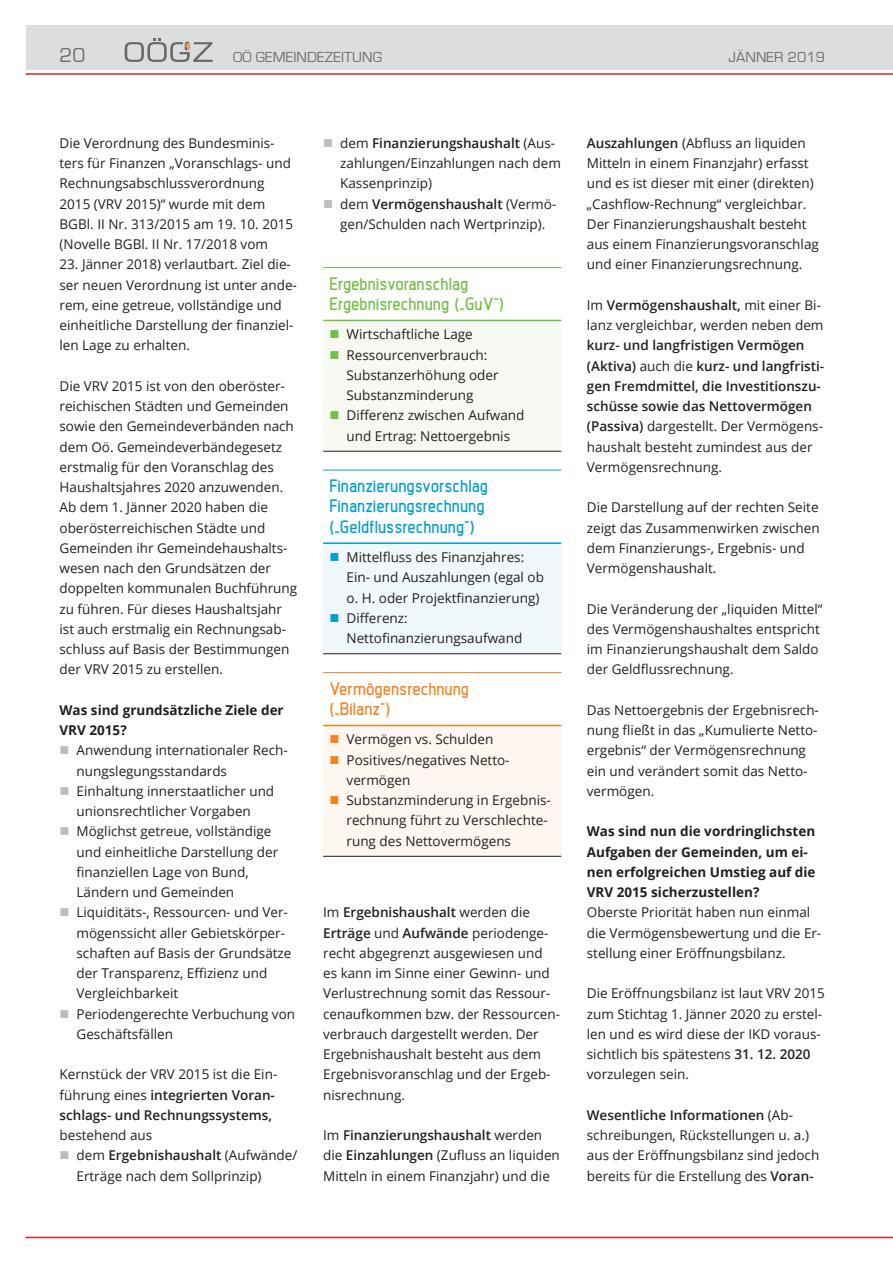
<style>
.page{position:relative;width:893px;height:1263px;background:#fff}
.page>*{position:absolute;margin:0;border:0;box-sizing:border-box;transform-origin:0 0}
.t1{font:21px "Eurostile";color:#6c6d70}
.t2{font:700 18px/20.2px "Intropol";color:#009fd1}
.t3{font:700 18px/20.2px "Intropol";color:#71bf44}
.t4{font:700 18px/20.2px "Intropol";color:#f58220}
.t5{font:15px "Eurostile";letter-spacing:.01em;color:#6c6d70}
.t6{font:13.5px/20.2px "Open Sans";color:#231f20}
.t7{font:600 13.5px/20.2px "Open Sans";color:#231f20}
.t8{font:700 13.5px/20.2px "Open Sans";color:#231f20}
.s1{color:#bcbdc0}
.s2{font-weight:400}
.s3{font-weight:600}
.s4{color:#71bf44}
.s5{color:#009fd1}
.s6{color:#f58220}
</style>
<div class="page">
<div style="left:26px;top:26px;width:867px;height:44px;background:#dcdddf"></div>
<hr style="left:26px;top:73px;width:867px;height:2px;background:#e41e2b">
<hr style="left:26px;top:1237px;width:867px;height:1px;background:#e41e2b">
<svg style="left:125px;top:38px;width:88px;height:24px"></svg>
<div style="left:323px;top:320px;width:238px;height:131px;background:#f6faf3"></div>
<hr style="left:323px;top:267px;width:238px;height:1px;background:#71bf44">
<hr style="left:323px;top:320px;width:238px;height:1px;background:#71bf44">
<hr style="left:323px;top:451px;width:238px;height:1px;background:#231f20">
<div style="left:323px;top:543px;width:238px;height:111px;background:#f0f8fc"></div>
<hr style="left:323px;top:470px;width:238px;height:1px;background:#009fd1">
<hr style="left:323px;top:542px;width:238px;height:2px;background:#009fd1">
<hr style="left:323px;top:653px;width:238px;height:1px;background:#231f20">
<div style="left:323px;top:725px;width:238px;height:131px;background:#fef7f0"></div>
<hr style="left:323px;top:672px;width:238px;height:1px;background:#f58220">
<hr style="left:323px;top:725px;width:238px;height:1px;background:#f58220">
<hr style="left:323px;top:856px;width:238px;height:1px;background:#231f20">
<h1 class="t1" style="left:60px;top:44px;width:27px">20</h1>
<p class="t5" style="left:233px;top:49px;width:150px">OÖ GEMEINDEZEITUNG</p>
<p class="t5" style="left:728px;top:49px;width:98px">JÄNNER 2019</p>
<p class="t6" style="left:60px;top:132px;width:235px">Die Verordnung des Bundesminis&shy;ters für Finanzen „Voranschlags- und Rechnungsabschlussverordnung 2015 (VRV 2015)“ wurde mit dem BGBl. II Nr. 313/2015 am 19. 10. 2015 (Novelle BGBl. II Nr. 17/2018 vom</p>
<p class="t6" style="left:60px;top:254px;width:239px">23. Jänner 2018) verlautbart. Ziel die&shy;ser neuen Verordnung ist unter ande&shy;rem, eine getreue, vollständige und einheitliche Darstellung der finanziel&shy;len Lage zu erhalten.</p>
<p class="t6" style="left:60px;top:375px;width:239px">Die VRV 2015 ist von den oberöster&shy;reichischen Städten und Gemeinden sowie den Gemeindeverbänden nach dem Oö. Gemeindeverbändegesetz erstmalig für den Voranschlag des Haushaltsjahres 2020 anzuwenden.<br>Ab dem 1. Jänner 2020 haben die oberösterreichischen Städte und Gemeinden ihr Gemeindehaushalts&shy;wesen nach den Grundsätzen der doppelten kommunalen Buchführung zu führen. Für dieses Haushaltsjahr ist auch erstmalig ein Rechnungsab&shy;schluss auf Basis der Bestimmungen der VRV 2015 zu erstellen.</p>
<p class="t8" style="left:60px;top:699px;width:226px">Was sind grundsätzliche Ziele der<br>VRV 2015?</p>
<p class="t6" style="left:77px;top:740px;width:213px;text-indent:-17px"><span class="s1">■</span> Anwendung internationaler Rech&shy;nungslegungsstandards</p>
<p class="t6" style="left:60px;top:780px;width:216px;text-align:center"><span class="s1">■</span> Einhaltung innerstaatlicher und unionsrechtlicher Vorgaben</p>
<p class="t6" style="left:77px;top:821px;width:203px;text-indent:-17px"><span class="s1">■</span> Möglichst getreue, vollständige und einheitliche Darstellung der finanziellen Lage von Bund,<br>Ländern und Gemeinden</p>
<p class="t6" style="left:77px;top:902px;width:216px;text-indent:-17px"><span class="s1">■</span> Liquiditäts-, Ressourcen- und Ver&shy;mögenssicht aller Gebietskörper&shy;schaften auf Basis der Grundsätze der Transparenz, Effizienz und<br>Vergleichbarkeit</p>
<p class="t6" style="left:77px;top:1003px;width:220px;text-indent:-17px"><span class="s1">■</span> Periodengerechte Verbuchung von<br>Geschäftsfällen</p>
<p class="t7" style="left:60px;top:1064px;width:219px"><span class="s2">Kernstück der VRV 2015 ist die Ein&shy;führung eines</span> integrierten Voran&shy;schlags- und Rechnungssystems,</p>
<p class="t6" style="left:60px;top:1125px;width:94px">bestehend aus</p>
<p class="t6" style="left:77px;top:1145px;width:222px;text-indent:-17px"><span class="s1">■</span> dem <span class="s3">Ergebnishaushalt</span> (Aufwände/<br>Erträge nach dem Sollprinzip)</p>
<p class="t6" style="left:340px;top:132px;width:222px;text-indent:-17px"><span class="s1">■</span> dem <span class="s3">Finanzierungshaushalt</span> (Aus&shy;zahlungen/Einzahlungen nach dem<br>Kassenprinzip)</p>
<p class="t6" style="left:323px;top:193px;width:235px;text-align:center"><span class="s1">■</span> dem <span class="s3">Vermögenshaushalt</span> (Vermö&shy;gen/Schulden nach Wertprinzip).</p>
<h2 class="t3" style="left:330px;top:272px;width:176px">Ergebnisvoranschlag<br>Ergebnisrechnung („GuV“)</h2>
<p class="t6" style="left:330px;top:324px;width:145px"><span class="s4">■</span> Wirtschaftliche Lage</p>
<p class="t6" style="left:347px;top:344px;width:154px;text-indent:-17px"><span class="s4">■</span> Ressourcenverbrauch:<br>Substanzerhöhung oder<br>Substanzminderung</p>
<p class="t6" style="left:330px;top:405px;width:196px;text-align:center"><span class="s4">■</span> Differenz zwischen Aufwand und Ertrag: Nettoergebnis</p>
<h2 class="t2" style="left:330px;top:475px;width:160px">Finanzierungsvorschlag<br>Finanzierungsrechnung („Geldflussrechnung“)</h2>
<p class="t6" style="left:347px;top:547px;width:199px;text-indent:-17px"><span class="s5">■</span> Mittelfluss des Finanzjahres:<br>Ein- und Auszahlungen (egal ob o. H. oder Projektfinanzierung)</p>
<p class="t6" style="left:347px;top:607px;width:177px;text-indent:-17px"><span class="s5">■</span> Differenz:<br>Nettofinanzierungsaufwand</p>
<h2 class="t4" style="left:330px;top:677px;width:141px">Vermögensrechnung („Bilanz“)</h2>
<p class="t6" style="left:330px;top:729px;width:165px"><span class="s6">■</span> Vermögen vs. Schulden</p>
<p class="t6" style="left:347px;top:749px;width:165px;text-indent:-17px"><span class="s6">■</span> Positives/negatives Netto&shy;vermögen</p>
<p class="t6" style="left:347px;top:790px;width:206px;text-indent:-17px"><span class="s6">■</span> Substanzminderung in Ergebnis&shy;rechnung führt zu Verschlechte&shy;rung des Nettovermögens</p>
<p class="t6" style="left:323px;top:902px;width:238px">Im <span class="s3">Ergebnishaushalt</span> werden die<br><span class="s3">Erträge</span> und <span class="s3">Aufwände</span> periodenge&shy;recht abgegrenzt ausgewiesen und es kann im Sinne einer Gewinn- und<br>Verlustrechnung somit das Ressour&shy;cenaufkommen bzw. der Ressourcen&shy;verbrauch dargestellt werden. Der<br>Ergebnishaushalt besteht aus dem<br>Ergebnisvoranschlag und der Ergeb&shy;nisrechnung.</p>
<p class="t6" style="left:323px;top:1125px;width:238px">Im <span class="s3">Finanzierungshaushalt</span> werden die <span class="s3">Einzahlungen</span> (Zufluss an liquiden<br>Mitteln in einem Finanzjahr) und die</p>
<p class="t6" style="left:587px;top:132px;width:234px"><span class="s3">Auszahlungen</span> (Abfluss an liquiden Mitteln in einem Finanzjahr) erfasst und es ist dieser mit einer (direkten) „Cashflow-Rechnung“ vergleichbar.<br>Der Finanzierungshaushalt besteht aus einem Finanzierungsvoranschlag und einer Finanzierungsrechnung.</p>
<p class="t6" style="left:587px;top:294px;width:238px">Im <span class="s3">Vermögenshaushalt,</span> mit einer Bi&shy;lanz vergleichbar, werden neben dem</p>
<p class="t7" style="left:587px;top:335px;width:239px">kurz- und langfristigen Vermögen (Aktiva) <span class="s2">auch die</span> kurz- und langfristi&shy;gen Fremdmittel, die Investitionszu&shy;schüsse sowie das Nettovermögen (Passiva) <span class="s2">dargestellt. Der Vermögens&shy;haushalt besteht zumindest aus der Vermögensrechnung.</span></p>
<p class="t6" style="left:587px;top:497px;width:234px">Die Darstellung auf der rechten Seite zeigt das Zusammenwirken zwischen dem Finanzierungs-, Ergebnis- und<br>Vermögenshaushalt.</p>
<p class="t6" style="left:587px;top:598px;width:237px">Die Veränderung der „liquiden Mittel“ des Vermögenshaushaltes entspricht im Finanzierungshaushalt dem Saldo der Geldflussrechnung.</p>
<p class="t6" style="left:587px;top:699px;width:234px">Das Nettoergebnis der Ergebnisrech&shy;nung fließt in das „Kumulierte Netto&shy;ergebnis“ der Vermögensrechnung ein und verändert somit das Netto&shy;vermögen.</p>
<p class="t8" style="left:587px;top:821px;width:230px">Was sind nun die vordringlichsten<br>Aufgaben der Gemeinden, um ei&shy;nen erfolgreichen Umstieg auf die<br>VRV 2015 sicherzustellen?</p>
<p class="t6" style="left:587px;top:902px;width:236px">Oberste Priorität haben nun einmal die Vermögensbewertung und die Er&shy;stellung einer Eröffnungsbilanz.</p>
<p class="t6" style="left:587px;top:983px;width:240px">Die Eröffnungsbilanz ist laut VRV 2015 zum Stichtag 1. Jänner 2020 zu erstel&shy;len und es wird diese der IKD voraus&shy;sichtlich bis spätestens <span class="s3">31. 12. 2020 </span>vorzulegen sein.</p>
<p class="t6" style="left:587px;top:1104px;width:234px"><span class="s3">Wesentliche Informationen</span> (Ab&shy;schreibungen, Rückstellungen u. a.) aus der Eröffnungsbilanz sind jedoch bereits für die Erstellung des <span class="s3">Voran-</span></p>
</div>
